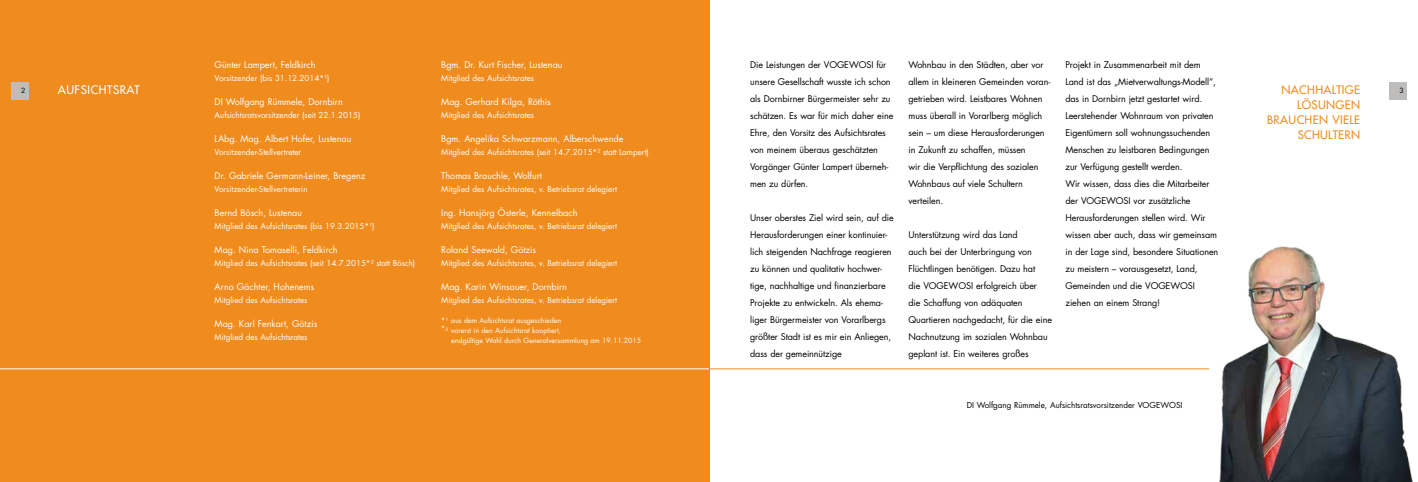
<style>
.page{position:relative;width:1418px;height:482px;background:#fff}
.page>*{position:absolute;margin:0;border:0;box-sizing:border-box;transform-origin:0 0}
.t1{font:500 11.5px/15px "Futura Std";letter-spacing:.03em;color:#f08c1e;text-align:right}
.t2{font:500 11.5px "Futura Std";letter-spacing:.05em;color:#fff}
.t3{font:9px/17px "Futura Std";letter-spacing:-.01em;color:#000}
.t4{font:9px "Futura Std";color:#fff}
.t5{font:8px "Futura Std";color:#fff}
.t6{font:8px "Futura Std";color:#000}
.t7{font:7px "Futura Std";color:#fff}
.t8{font:7px "Futura Std";color:#000}
</style>
<div class="page">
<div style="left:0;top:0;width:709px;height:482px;background:#f08c1e"></div>
<img style="left:1219px;top:247px;width:194px;height:235px">
<div style="left:1389px;top:82px;width:17px;height:17px;background:#bebdbc"></div>
<div style="left:11px;top:82px;width:17px;height:17px;background:#bebdbc"></div>
<hr style="left:709px;top:369px;width:500px;height:1px;background:#f08c1e">
<hr style="left:0;top:369px;width:709px;height:1px;background:#fff">
<p class="t4" style="left:441px;top:59px;width:123px">Bgm. Dr. Kurt Fischer, Lustenau</p>
<p class="t5" style="left:441px;top:73px;width:94px">Mitglied des Aufsichtsrates</p>
<p class="t4" style="left:441px;top:96px;width:111px">Mag. Gerhard Kilga, Röthis</p>
<p class="t5" style="left:441px;top:110px;width:94px">Mitglied des Aufsichtsrates</p>
<p class="t4" style="left:441px;top:133px;width:184px">Bgm. Angelika Schwarzmann, Alberschwende</p>
<p class="t5" style="left:441px;top:147px;width:209px">Mitglied des Aufsichtsrates (seit 14.7.2015*2 statt Lampert)</p>
<p class="t4" style="left:441px;top:170px;width:102px">Thomas Brauchle, Wolfurt</p>
<p class="t5" style="left:441px;top:184px;width:177px">Mitglied des Aufsichtsrates, v. Betriebsrat delegiert</p>
<p class="t4" style="left:441px;top:207px;width:138px">Ing. Hansjörg Österle, Kennelbach</p>
<p class="t5" style="left:441px;top:221px;width:177px">Mitglied des Aufsichtsrates, v. Betriebsrat delegiert</p>
<p class="t4" style="left:441px;top:244px;width:96px">Roland Seewald, Götzis</p>
<p class="t5" style="left:441px;top:258px;width:177px">Mitglied des Aufsichtsrates, v. Betriebsrat delegiert</p>
<p class="t4" style="left:441px;top:281px;width:127px">Mag. Karin Winsauer, Dornbirn</p>
<p class="t5" style="left:441px;top:295px;width:177px">Mitglied des Aufsichtsrates, v. Betriebsrat delegiert</p>
<p class="t7" style="left:441px;top:316px;width:121px">*1 aus dem Aufsichtsrat ausgeschieden</p>
<p class="t7" style="left:441px;top:326px;width:121px">*2 vorerst in den Aufsichtsrat kooptiert,</p>
<p class="t7" style="left:451px;top:335px;width:191px">endgültige Wahl durch Generalversammlung am 19.11.2015</p>
<p class="t3" style="left:750px;top:56px;width:145px">Die Leistungen der VOGEWOSI für unsere Gesellschaft wusste ich schon als Dornbirner Bürgermeister sehr zu schätzen. Es war für mich daher eine<br>Ehre, den Vorsitz des Aufsichtsrates von meinem überaus geschätzten<br>Vorgänger Günter Lampert überneh&shy;men zu dürfen.</p>
<p class="t3" style="left:750px;top:209px;width:145px">Unser oberstes Ziel wird sein, auf die Herausforderungen einer kontinuier&shy;lich steigenden Nachfrage reagieren zu können und qualitativ hochwer&shy;tige, nachhaltige und finanzierbare Projekte zu entwickeln. Als ehema&shy;liger Bürgermeister von Vorarlbergs größter Stadt ist es mir ein Anliegen, dass der gemeinnützige</p>
<p class="t3" style="left:908px;top:56px;width:143px">Wohnbau in den Städten, aber vor allem in kleineren Gemeinden voran&shy;getrieben wird. Leistbares Wohnen muss überall in Vorarlberg möglich sein – um diese Herausforderungen in Zukunft zu schaffen, müssen<br>wir die Verpflichtung des sozialen<br>Wohnbaus auf viele Schultern verteilen.</p>
<p class="t3" style="left:908px;top:226px;width:145px">Unterstützung wird das Land<br>auch bei der Unterbringung von<br>Flüchtlingen benötigen. Dazu hat<br>die VOGEWOSI erfolgreich über<br>die Schaffung von adäquaten<br>Quartieren nachgedacht, für die eine<br>Nachnutzung im sozialen Wohnbau geplant ist. Ein weiteres großes</p>
<p class="t3" style="left:1065px;top:56px;width:154px">Projekt in Zusammenarbeit mit dem Land ist das „Mietverwaltungs-Modell“, das in Dornbirn jetzt gestartet wird.<br>Leerstehender Wohnraum von privaten Eigentümern soll wohnungssuchenden Menschen zu leistbaren Bedingungen zur Verfügung gestellt werden.<br>Wir wissen, dass dies die Mitarbeiter der VOGEWOSI vor zusätzliche Herausforderungen stellen wird. Wir wissen aber auch, dass wir gemeinsam in der Lage sind, besondere Situationen zu meistern – vorausgesetzt, Land, Gemeinden und die VOGEWOSI ziehen an einem Strang!</p>
<p class="t4" style="left:215px;top:59px;width:103px">Günter Lampert, Feldkirch</p>
<p class="t5" style="left:215px;top:73px;width:116px">Vorsitzender (bis 31.12.2014*1)</p>
<p class="t4" style="left:215px;top:96px;width:130px">DI Wolfgang Rümmele, Dornbirn</p>
<p class="t5" style="left:215px;top:110px;width:147px">Aufsichtsratsvorsitzender (seit 22.1.2015)</p>
<p class="t4" style="left:215px;top:133px;width:138px">LAbg. Mag. Albert Hofer, Lustenau</p>
<p class="t5" style="left:215px;top:147px;width:88px">Vorsitzender-Stellvertreter</p>
<p class="t4" style="left:215px;top:170px;width:152px">Dr. Gabriele Germann-Leiner, Bregenz</p>
<p class="t5" style="left:215px;top:184px;width:94px">Vorsitzender-Stellvertreterin</p>
<p class="t4" style="left:215px;top:207px;width:89px">Bernd Bösch, Lustenau</p>
<p class="t5" style="left:215px;top:221px;width:161px">Mitglied des Aufsichtsrates (bis 19.3.2015*1)</p>
<p class="t4" style="left:215px;top:244px;width:125px">Mag. Nina Tomaselli, Feldkirch</p>
<p class="t5" style="left:215px;top:258px;width:202px">Mitglied des Aufsichtsrates (seit 14.7.2015*2 statt Bösch)</p>
<p class="t4" style="left:215px;top:281px;width:101px">Arno Gächter, Hohenems</p>
<p class="t5" style="left:215px;top:295px;width:94px">Mitglied des Aufsichtsrates</p>
<p class="t4" style="left:215px;top:318px;width:104px">Mag. Karl Fenkart, Götzis</p>
<p class="t5" style="left:215px;top:332px;width:94px">Mitglied des Aufsichtsrates</p>
<p class="t1" style="left:1266px;top:82px;width:95px">NACHHALTIGE<br>LÖSUNGEN<br>BRAUCHEN VIELE<br>SCHULTERN</p>
<p class="t2" style="left:58px;top:83px;width:83px">AUFSICHTSRAT</p>
<p class="t8" style="left:21px;top:86px;width:6px">2</p>
<p class="t8" style="left:1399px;top:86px;width:6px">3</p>
<p class="t6" style="left:966px;top:400px;width:217px">DI Wolfgang Rümmele, Aufsichtsratsvorsitzender VOGEWOSI</p>
</div>
